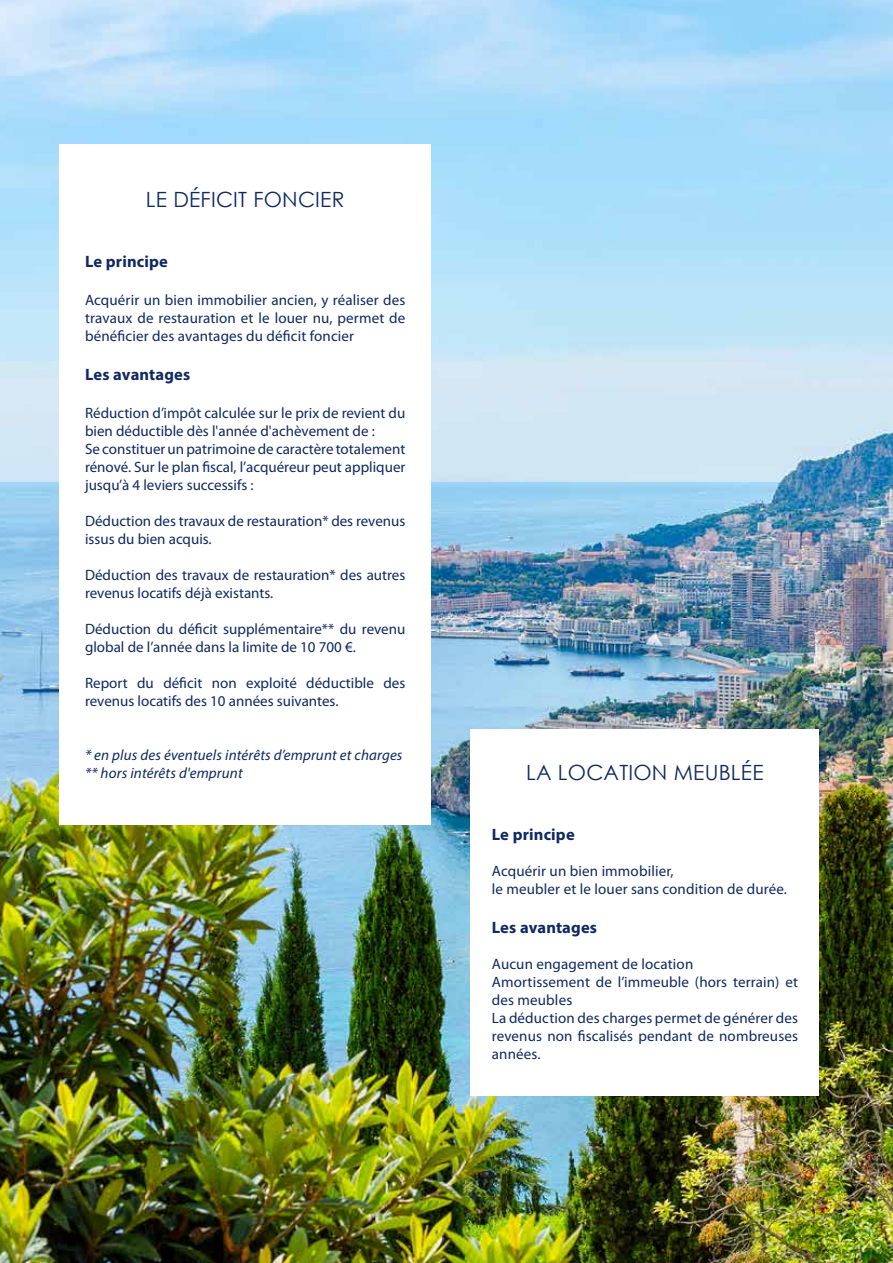
<style>
.page{position:relative;width:893px;height:1263px;background:#fff}
.page>*{position:absolute;margin:0;border:0;box-sizing:border-box;transform-origin:0 0}
.t1{font:21px "Century Gothic";letter-spacing:.01em;color:#102961}
.t2{font:700 16.5px "Myriad Pro";letter-spacing:.01em;color:#102961}
.t3{font:15px/18px "Myriad Pro";color:#102961}
.t4{font:italic 15px/18px "Myriad Pro";letter-spacing:.01em;color:#102961}
</style>
<div class="page">
<img style="left:0;top:0;width:893px;height:1263px">
<div style="left:60px;top:145px;width:371px;height:680px;background:#fff"></div>
<div style="left:471px;top:729px;width:348px;height:366px;background:#fff"></div>
<h1 class="t1" style="left:146px;top:185px;width:200px">LE DÉFICIT FONCIER</h1>
<p class="t2" style="left:85px;top:250px;width:84px">Le principe</p>
<p class="t3" style="left:85px;top:291px;width:322px;text-align:justify">Acquérir un bien immobilier ancien, y réaliser des travaux de restauration et le louer nu, permet de bénéficier des avantages du déficit foncier</p>
<p class="t2" style="left:85px;top:364px;width:107px">Les avantages</p>
<p class="t3" style="left:85px;top:404px;width:322px">Réduction d’impôt calculée sur le prix de revient du bien déductible dès l'année d'achèvement de :<br>Se constituer un patrimoine de caractère totalement rénové. Sur le plan fiscal, l’acquéreur peut appliquer jusqu’à 4 leviers successifs :</p>
<p class="t3" style="left:85px;top:512px;width:322px">Déduction des travaux de restauration* des revenus issus du bien acquis.</p>
<p class="t3" style="left:85px;top:566px;width:322px">Déduction des travaux de restauration* des autres revenus locatifs déjà existants.</p>
<p class="t3" style="left:85px;top:620px;width:322px">Déduction du déficit supplémentaire** du revenu global de l’année dans la limite de 10 700 €.</p>
<p class="t3" style="left:85px;top:674px;width:322px">Report du déficit non exploité déductible des revenus locatifs des 10 années suivantes.</p>
<p class="t4" style="left:85px;top:746px;width:319px">* en plus des éventuels intérêts d’emprunt et charges ** hors intérêts d'emprunt</p>
<h1 class="t1" style="left:526px;top:758px;width:239px">LA LOCATION MEUBLÉE</h1>
<p class="t2" style="left:492px;top:823px;width:84px">Le principe</p>
<p class="t3" style="left:492px;top:862px;width:297px">Acquérir un bien immobilier,<br>le meubler et le louer sans condition de durée.</p>
<p class="t2" style="left:492px;top:917px;width:107px">Les avantages</p>
<p class="t3" style="left:492px;top:956px;width:308px">Aucun engagement de location<br>Amortissement de l’immeuble (hors terrain) et des meubles<br>La déduction des charges permet de générer des revenus non fiscalisés pendant de nombreuses années.</p>
</div>
